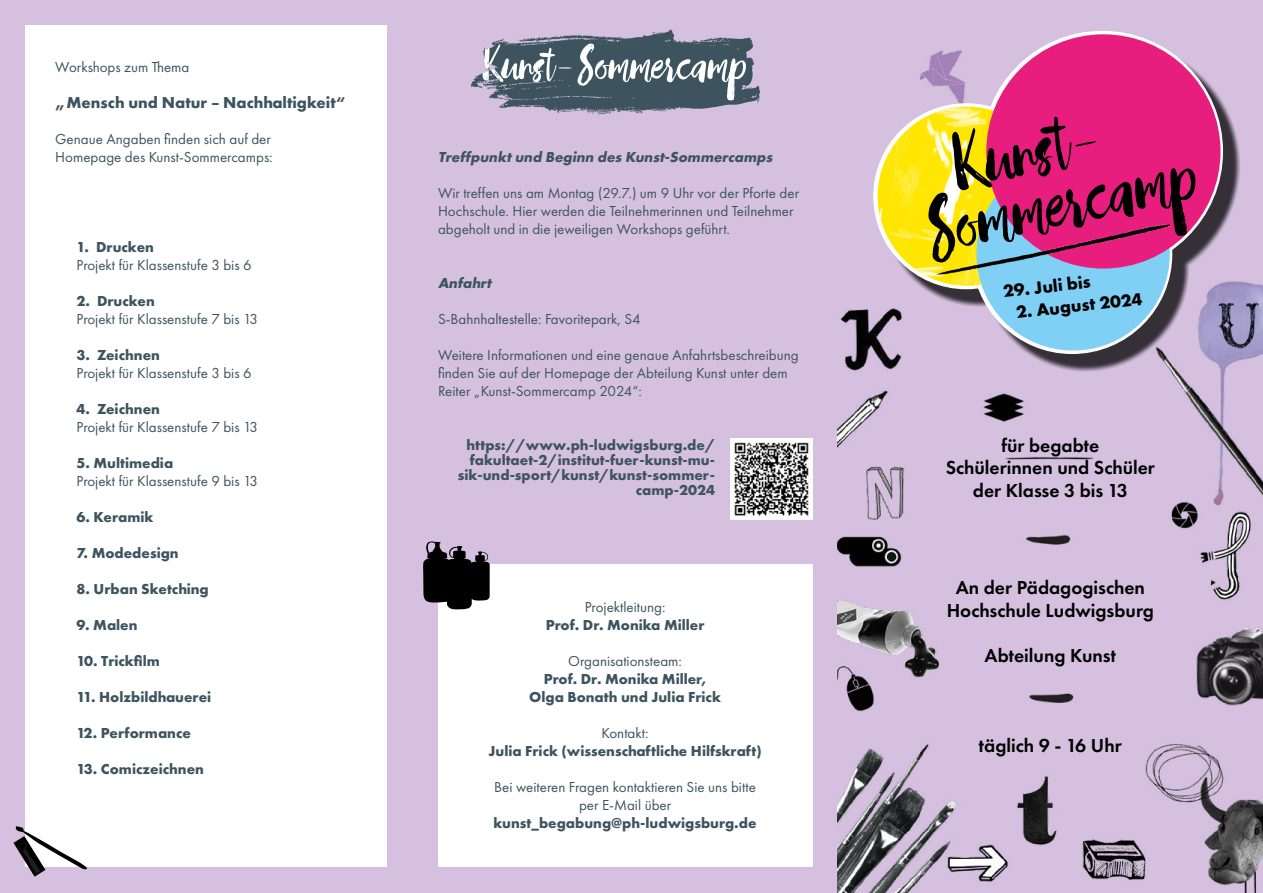
<style>
.page{position:relative;width:1263px;height:893px;background:#d5c1df}
.page>*{position:absolute;margin:0;border:0;box-sizing:border-box;transform-origin:0 0}
.t1{font:97.35px "Nightly Poem";color:#000}
.t2{font:600 19.5px/22.5px "Futura PT";color:#000;text-align:center}
.t3{font:700 18px "Futura PT";color:#000}
.t4{font:700 16.5px "Futura PT";color:#3d545f}
.t5{font:15px/18px "Futura PT";color:#3d545f}
.t6{font:700 15px/15px "Futura PT";color:#3d545f;text-align:center}
.t7{font:italic 700 15px "Futura PT";color:#3d545f}
.s1{font-size:15px}
</style>
<div class="page">
<img style="left:838px;top:31px;width:425px;height:862px">
<div style="left:26px;top:26px;width:361px;height:841px;background:#fff"></div>
<div style="left:438px;top:564px;width:374px;height:303px;background:#fff"></div>
<svg style="left:471px;top:29px;width:289px;height:86px"></svg>
<svg style="left:883px;top:41px;width:357px;height:331px"></svg>
<img style="left:878px;top:107px;width:28px;height:179px">
<div style="left:976px;top:157px;width:194px;height:194px;background:#80cff5;border-radius:50%"></div>
<div style="left:986px;top:34px;width:234px;height:235px;background:#e71e7e;border-radius:50%"></div>
<img style="left:906px;top:54px;width:354px;height:280px">
<img style="left:935px;top:225px;width:236px;height:58px">
<img style="left:731px;top:438px;width:81px;height:82px">
<svg style="left:423px;top:541px;width:67px;height:68px"></svg>
<svg style="left:13px;top:826px;width:74px;height:51px"></svg>
<p class="t5" style="left:55px;top:58px;width:136px">Workshops zum Thema</p>
<p class="t4" style="left:55px;top:92px;width:291px">„Mensch und Natur <span class="s1">–</span> Nachhaltigkeit“</p>
<p class="t5" style="left:55px;top:130px;width:219px">Genaue Angaben finden sich auf der<br>Homepage des Kunst-Sommercamps:</p>
<p class="t6" style="left:77px;top:239px;width:79px">1. Drucken</p>
<p class="t5" style="left:77px;top:256px;width:177px">Projekt für Klassenstufe 3 bis 6</p>
<p class="t6" style="left:77px;top:293px;width:80px">2. Drucken</p>
<p class="t5" style="left:77px;top:310px;width:183px">Projekt für Klassenstufe 7 bis 13</p>
<p class="t6" style="left:77px;top:347px;width:85px">3. Zeichnen</p>
<p class="t5" style="left:77px;top:364px;width:177px">Projekt für Klassenstufe 3 bis 6</p>
<p class="t6" style="left:77px;top:401px;width:85px">4. Zeichnen</p>
<p class="t5" style="left:77px;top:418px;width:183px">Projekt für Klassenstufe 7 bis 13</p>
<p class="t6" style="left:77px;top:455px;width:98px">5. Multimedia</p>
<p class="t5" style="left:77px;top:472px;width:183px">Projekt für Klassenstufe 9 bis 13</p>
<p class="t6" style="left:77px;top:509px;width:78px">6. Keramik</p>
<p class="t6" style="left:77px;top:545px;width:104px">7. Modedesign</p>
<p class="t6" style="left:77px;top:581px;width:134px">8. Urban Sketching</p>
<p class="t6" style="left:77px;top:617px;width:63px">9. Malen</p>
<p class="t6" style="left:77px;top:653px;width:85px">10. Trickfilm</p>
<p class="t6" style="left:77px;top:689px;width:136px">11. Holzbildhauerei</p>
<p class="t6" style="left:77px;top:725px;width:116px">12. Performance</p>
<p class="t6" style="left:77px;top:761px;width:129px">13. Comiczeichnen</p>
<p class="t7" style="left:438px;top:147px;width:339px">Treffpunktund Beginn des Kunst-Sommercamps</p>
<p class="t5" style="left:438px;top:184px;width:363px">Wir treffen uns am Montag (29.7.) um 9 Uhr vor der Pforte der<br>Hochschule. Hier werden die Teilnehmerinnen und Teilnehmer abgeholt und in die jeweiligen Workshops geführt.</p>
<p class="t7" style="left:438px;top:273px;width:58px">Anfahrt</p>
<p class="t5" style="left:438px;top:310px;width:204px">S-Bahnhaltestelle: Favoritepark, S4</p>
<p class="t5" style="left:438px;top:346px;width:362px">Weitere Informationen und eine genaue Anfahrtsbeschreibung finden Sie auf der Homepage der Abteilung Kunst unter dem<br>Reiter „Kunst-Sommercamp 2024“:</p>
<p class="t6" style="left:458px;top:437px;width:259px;text-align:right">https://www.ph-ludwigsburg.de/ fakultaet-2/institut-fuer-kunst-mu&shy;sik-und-sport/kunst/kunst-sommer&shy;camp-2024</p>
<p class="t5" style="left:585px;top:598px;width:82px">Projektleitung:</p>
<p class="t6" style="left:546px;top:617px;width:160px">Prof. Dr. Monika Miller</p>
<p class="t5" style="left:568px;top:652px;width:115px">Organisationsteam:</p>
<p class="t6" style="left:529px;top:670px;width:193px;line-height:18px">Prof. Dr. Monika Miller,<br>Olga Bonath und Julia Frick</p>
<p class="t5" style="left:601px;top:724px;width:49px">Kontakt:</p>
<p class="t6" style="left:489px;top:743px;width:275px">Julia Frick (wissenschaftliche Hilfskraft)</p>
<p class="t5" style="left:494px;top:778px;width:263px;text-align:center">Bei weiteren Fragen kontaktieren Sie uns bitte per E-Mail über</p>
<p class="t6" style="left:494px;top:815px;width:264px">kunst_begabung@ph-ludwigsburg.de</p>
<h1 class="t1" style="left:943px;top:118px;width:164px;rotate:-12deg">Kunst-</h1>
<h1 class="t1" style="left:917px;top:182px;width:277px;rotate:-12deg">Sommercamp</h1>
<p class="t3" style="left:1002px;top:279px;width:89px;rotate:-6deg">29. Juli bis</p>
<p class="t3" style="left:1015px;top:301px;width:128px;rotate:-6deg">2. August 2024</p>
<h2 class="t2" style="left:946px;top:434px;width:211px">für begabte<br>Schülerinnen und Schüler der Klasse 3 bis 13</h2>
<h2 class="t2" style="left:947px;top:576px;width:209px">An der Pädagogischen<br>Hochschule Ludwigsburg</h2>
<h2 class="t2" style="left:985px;top:644px;width:133px">Abteilung Kunst</h2>
<h2 class="t2" style="left:979px;top:734px;width:144px">täglich 9 - 16 Uhr</h2>
</div>
